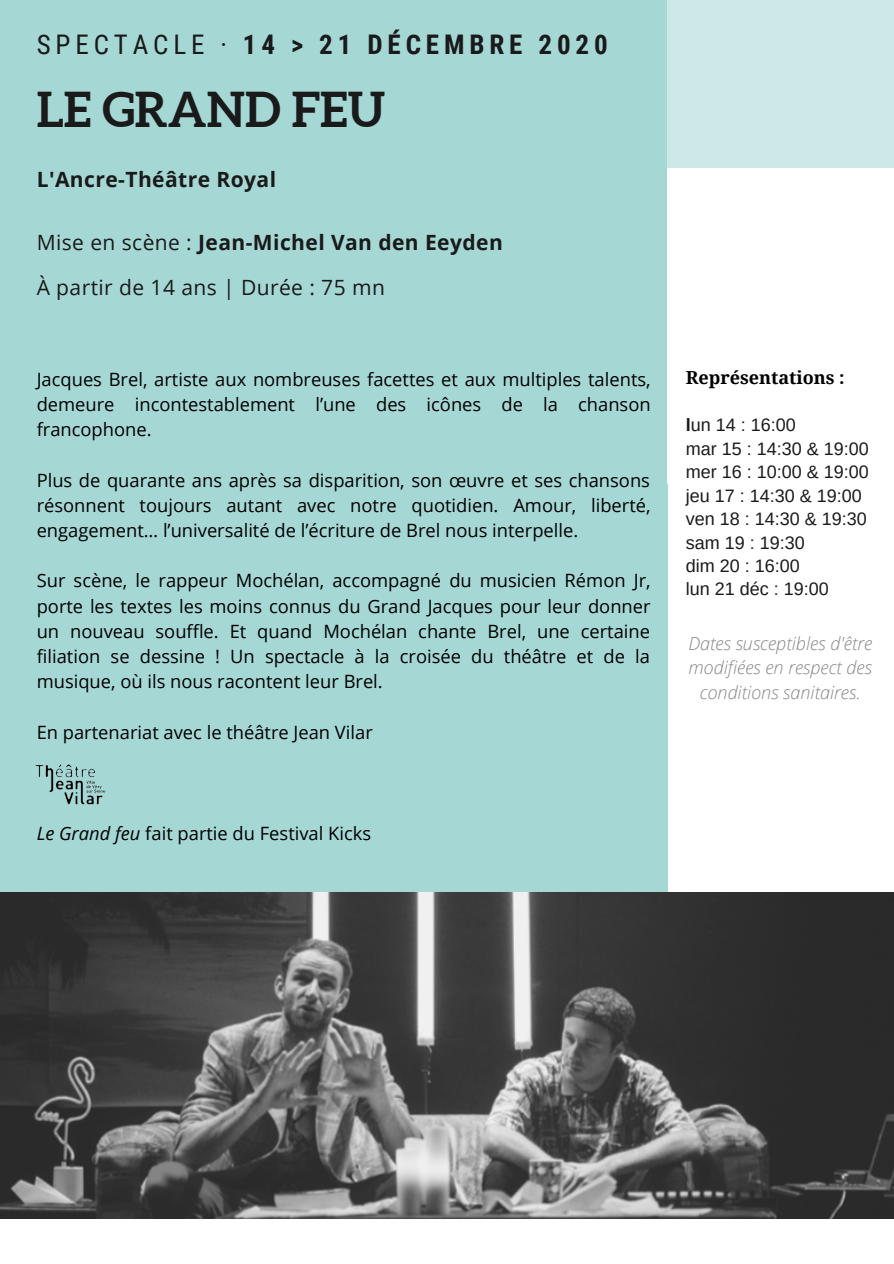
<style>
.page{position:relative;width:894px;height:1264px;background:#fff}
.page>*{position:absolute;margin:0;border:0;box-sizing:border-box;transform-origin:0 0}
.t1{font:700 48px "Aleo";color:#1a1a1a}
.t2{font:700 27px "Roboto Condensed";letter-spacing:.18em;color:#1a1a1a}
.t3{font:21px/45px "Open Sans";letter-spacing:.02em;color:#1a1a1a}
.t4{font:700 21px "Open Sans";letter-spacing:.02em;color:#1a1a1a}
.t5{font:18.3px/25.2px "Open Sans";color:#000;text-align:justify}
.t6{font:18px/23.4px "Arimo";color:#1a1a1a}
.t7{font:italic 300 18px/24.8px "Open Sans";color:#878787;text-align:center}
.t8{font:700 18px "Droid Serif";color:#000}
.t9{font:13.2px "Open Sans";letter-spacing:.02em;color:#1a1a1a}
.s1{font-weight:400}
.s2{font-weight:700}
.s3{font-style:italic}
</style>
<div class="page">
<div style="left:0;top:0;width:667px;height:891px;background:#a5d7d5"></div>
<div style="left:63px;top:484px;width:604px;height:485px;background:#a5d7d5"></div>
<img style="left:0;top:892px;width:893px;height:326px">
<div style="left:667px;top:0;width:226px;height:168px;background:#cce8e7"></div>
<img style="left:36px;top:764px;width:70px;height:41px">
<h2 class="t2" style="left:37px;top:29px;width:572px"><span class="s1">SPECTACLE ·</span> 14 &gt; 21 DÉCEMBRE 2020</h2>
<h1 class="t1" style="left:37px;top:82px;width:350px">LE GRAND FEU</h1>
<p class="t4" style="left:37px;top:165px;width:241px">L'Ancre-Théâtre Royal</p>
<p class="t3" style="left:37px;top:219px;width:467px">Mise en scène : <span class="s2">Jean-Michel Van den Eeyden<br></span>À partir de 14 ans | Durée : 75 mn</p>
<p class="t5" style="left:37px;top:366px;width:615px">Jacques Brel, artiste aux nombreuses facettes et aux multiples talents, demeure incontestablement l’une des icônes de la chanson francophone.</p>
<p class="t5" style="left:37px;top:467px;width:615px">Plus de quarante ans après sa disparition, son œuvre et ses chansons résonnent toujours autant avec notre quotidien. Amour, liberté, engagement… l’universalité de l’écriture de Brel nous interpelle.</p>
<p class="t5" style="left:37px;top:567px;width:615px">Sur scène, le rappeur Mochélan, accompagné du musicien Rémon Jr, porte les textes les moins connus du Grand Jacques pour leur donner un nouveau souffle. Et quand Mochélan chante Brel, une certaine filiation se dessine ! Un spectacle à la croisée du théâtre et de la musique, où ils nous racontent leur Brel.</p>
<p class="t5" style="left:37px;top:719px;width:337px">En partenariat avec le théâtre Jean Vilar</p>
<p class="t9" style="left:318px;top:592px;width:230px">Nous accueillerons des compagnies</p>
<p class="t9" style="left:318px;top:652px;width:229px">au cœur de leur travail la rencontre</p>
<p class="t5" style="left:37px;top:820px;width:336px"><span class="s3">Le Grand feu</span> fait partie du Festival Kicks</p>
<p class="t8" style="left:685px;top:367px;width:160px">Représentations :</p>
<p class="t6" style="left:685px;top:413px;width:184px"><span class="s2">l</span>un 14 : 16:00<br>mar 15 : 14:30 &amp; 19:00 mer 16 : 10:00 &amp; 19:00 jeu 17 : 14:30 &amp; 19:00 ven 18 : 14:30 &amp; 19:30 sam 19 : 19:30<br>dim 20 : 16:00<br>lun 21 déc : 19:00</p>
<p class="t7" style="left:688px;top:630px;width:185px">Dates susceptibles d'être modifiées en respect des conditions sanitaires.</p>
</div>
